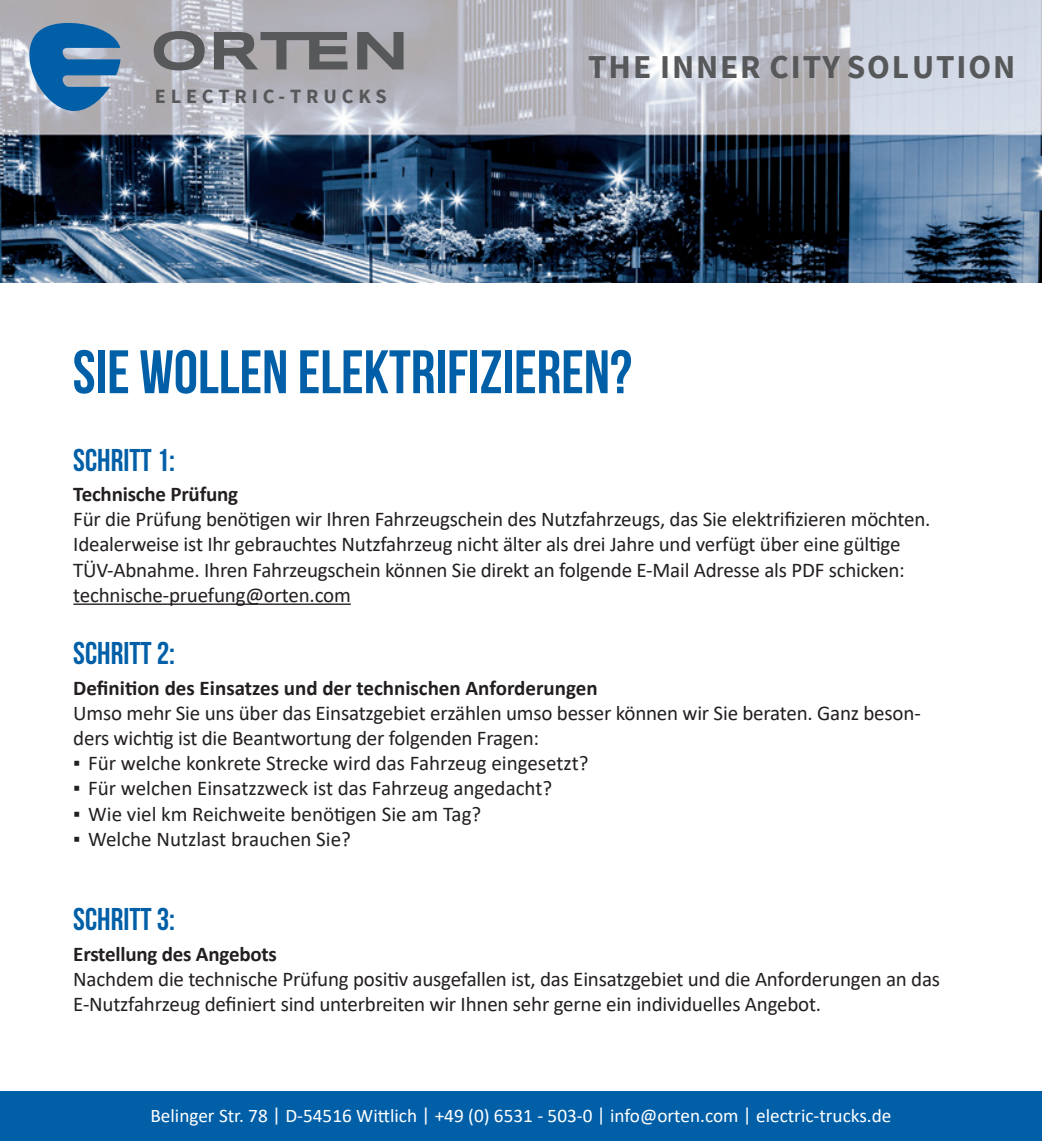
<style>
.page{position:relative;width:1042px;height:1141px;background:#fff}
.page>*{position:absolute;margin:0;border:0;box-sizing:border-box;transform-origin:0 0}
.t1{font:700 61.25px "Bebas Neue";color:#015fa8}
.t2{font:700 33.25px "Source Sans Pro";letter-spacing:.055em;color:#57585a}
.t3{font:700 31.5px "Bebas Neue";color:#015fa8}
.Fließtext{font:21px/25.2px "Calibri";letter-spacing:-.01em;color:#231f20}
.Fließtext-2{font:700 21px "Calibri";letter-spacing:-.01em;color:#231f20}
.t4{font:700 20.3px "Source Sans Pro";letter-spacing:.24em;color:#57585a}
.t5{font:19.25px "Calibri";color:#fff}
</style>
<div class="page">
<img style="left:0;top:0;width:1042px;height:283px">
<svg style="left:19px;top:12px;width:102px;height:101px;background:#5f8db3"></svg>
<svg style="left:357px;top:32px;width:46px;height:37px;background:#78787b"></svg>
<svg style="left:214px;top:32px;width:133px;height:37px;background:#7f7e81"></svg>
<svg style="left:154px;top:31px;width:51px;height:39px;background:#858589"></svg>
<hr style="left:73px;top:603px;width:278px;height:2px;background:#231f20">
<div style="left:0;top:1092px;width:1042px;height:49px;background:#015fa8"></div>
<p class="t4" style="left:155px;top:83px;width:233px">ELECTRIC-TRUCKS</p>
<h2 class="t2" style="left:588px;top:44px;width:428px">THE INNER CITY SOLUTION</h2>
<h1 class="t1" style="left:73px;top:338px;width:561px">SIE WOLLEN ELEKTRIFIZIEREN?</h1>
<h2 class="t3" style="left:73px;top:443px;width:103px">SCHRITT 1:</h2>
<p class="Fließtext-2" style="left:73px;top:479px;width:166px">Technische Prüfung</p>
<p class="Fließtext" style="left:73px;top:506px;width:858px">Für die Prüfung benötigen wir Ihren Fahrzeugschein des Nutzfahrzeugs, das Sie elektrifizieren möchten.<br>Idealerweise ist Ihr gebrauchtes Nutzfahrzeug nicht älter als drei Jahre und verfügt über eine gültige TÜV-Abnahme. Ihren Fahrzeugschein können Sie direkt an folgende E-Mail Adresse als PDF schicken: technische-pruefung@orten.com</p>
<h2 class="t3" style="left:73px;top:636px;width:103px">SCHRITT 2:</h2>
<p class="Fließtext-2" style="left:73px;top:673px;width:526px">Definition des Einsatzes und der technischen Anforderungen</p>
<p class="Fließtext" style="left:73px;top:700px;width:849px">Umso mehr Sie uns über das Einsatzgebiet erzählen umso besser können wir Sie beraten. Ganz beson&shy;ders wichtig ist die Beantwortung der folgenden Fragen:</p>
<p class="Fließtext" style="left:73px;top:750px;width:517px">▪ Für welche konkrete Strecke wird das Fahrzeug eingesetzt?</p>
<p class="Fließtext" style="left:73px;top:775px;width:480px">▪ Für welchen Einsatzzweck ist das Fahrzeug angedacht?</p>
<p class="Fließtext" style="left:73px;top:800px;width:409px">▪ Wie viel km Reichweite benötigen Sie am Tag?</p>
<p class="Fließtext" style="left:73px;top:826px;width:279px">▪ Welche Nutzlast brauchen Sie?</p>
<h2 class="t3" style="left:73px;top:902px;width:103px">SCHRITT 3:</h2>
<p class="Fließtext-2" style="left:73px;top:939px;width:205px">Erstellung des Angebots</p>
<p class="Fließtext" style="left:73px;top:966px;width:868px">Nachdem die technische Prüfung positiv ausgefallen ist, das Einsatzgebiet und die Anforderungen an das<br>E-Nutzfahrzeug definiert sind unterbreiten wir Ihnen sehr gerne ein individuelles Angebot.</p>
<p class="t5" style="left:150px;top:1103px;width:742px">Belinger Str. 78 | D-54516 Wittlich | +49 (0) 6531 - 503-0 | info@orten.com | electric-trucks.de</p>
</div>
